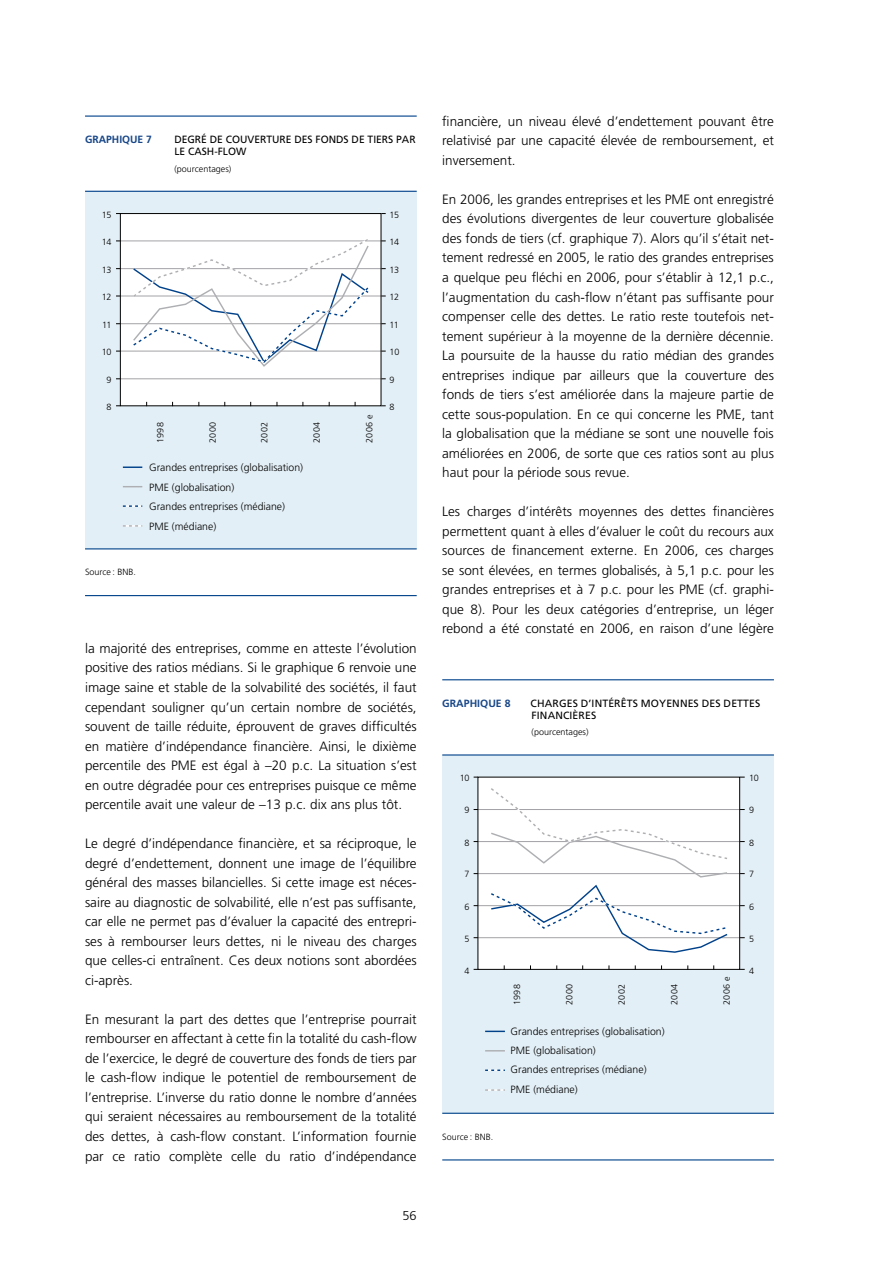
<style>
.page{position:relative;width:893px;height:1263px;background:#fff}
.page>*{position:absolute;margin:0;border:0;box-sizing:border-box;transform-origin:0 0}
.t1{font:300 13.5px/19.5px "Frutiger LT";color:#000;text-align:justify}
.t2{font:300 12.75px "Frutiger LT";color:#000}
.t3{font:300 10.5px/19.5px "Frutiger LT";color:#000}
.t4{font:10.5px/12px "Frutiger LT";letter-spacing:.01em;color:#000}
.t5{font:700 10.5px "Frutiger LT";color:#184788}
.t6{font:300 9px "Frutiger LT";color:#000}
</style>
<div class="page">
<div style="left:85px;top:191px;width:332px;height:358px;background:#e3eff6"></div>
<div style="left:120px;top:214px;width:261px;height:192px;background:#fff"></div>
<hr style="left:120px;top:241px;width:261px;height:1px;background:#a3a3a7">
<hr style="left:120px;top:268px;width:261px;height:1px;background:#a3a3a7">
<hr style="left:120px;top:296px;width:261px;height:1px;background:#a3a3a7">
<hr style="left:120px;top:323px;width:261px;height:1px;background:#a3a3a7">
<hr style="left:120px;top:351px;width:261px;height:1px;background:#a3a3a7">
<hr style="left:120px;top:378px;width:261px;height:1px;background:#a3a3a7">
<svg style="left:132px;top:239px;width:238px;height:128px"></svg>
<svg style="left:123px;top:466px;width:19px;height:2px"></svg>
<svg style="left:123px;top:486px;width:19px;height:1px"></svg>
<svg style="left:123px;top:505px;width:19px;height:2px"></svg>
<svg style="left:123px;top:525px;width:19px;height:2px"></svg>
<div style="left:120px;top:213px;width:261px;height:193px;border:1px solid #000"></div>
<hr style="left:85px;top:191px;width:332px;height:1px;background:#00418a">
<hr style="left:85px;top:116px;width:332px;height:1px;background:#00418a">
<hr style="left:85px;top:548px;width:332px;height:1px;background:#00418a">
<hr style="left:85px;top:595px;width:332px;height:1px;background:#00418a">
<div style="left:442px;top:755px;width:332px;height:359px;background:#e3eff6"></div>
<div style="left:478px;top:777px;width:262px;height:192px;background:#fff"></div>
<hr style="left:478px;top:809px;width:262px;height:1px;background:#a3a3a7">
<hr style="left:478px;top:841px;width:262px;height:1px;background:#a3a3a7">
<hr style="left:478px;top:873px;width:262px;height:1px;background:#a3a3a7">
<hr style="left:478px;top:905px;width:262px;height:1px;background:#a3a3a7">
<hr style="left:478px;top:937px;width:262px;height:1px;background:#a3a3a7">
<svg style="left:489px;top:788px;width:240px;height:165px"></svg>
<svg style="left:485px;top:1031px;width:20px;height:1px"></svg>
<svg style="left:485px;top:1050px;width:20px;height:1px"></svg>
<svg style="left:485px;top:1069px;width:20px;height:2px"></svg>
<svg style="left:485px;top:1089px;width:20px;height:2px"></svg>
<div style="left:478px;top:777px;width:262px;height:193px;border:1px solid #000"></div>
<hr style="left:442px;top:754px;width:332px;height:1px;background:#00418a">
<hr style="left:442px;top:679px;width:332px;height:1px;background:#00418a">
<hr style="left:442px;top:1113px;width:332px;height:1px;background:#00418a">
<hr style="left:442px;top:1159px;width:332px;height:1px;background:#00418a">
<p class="t5" style="left:85px;top:133px;width:68px">GRAPHIQUE 7</p>
<p class="t4" style="left:174px;top:134px;width:243px">DEGRÉ DE COUVERTURE DES FONDS DE TIERS PAR<br>LE CASH-FLOW</p>
<p class="t6" style="left:174px;top:163px;width:59px">(pourcentages)</p>
<p class="t6" style="left:102px;top:209px;width:11px">15</p>
<p class="t6" style="left:390px;top:209px;width:11px">15</p>
<p class="t6" style="left:102px;top:237px;width:11px">14</p>
<p class="t6" style="left:390px;top:237px;width:11px">14</p>
<p class="t6" style="left:102px;top:264px;width:11px">13</p>
<p class="t6" style="left:390px;top:264px;width:11px">13</p>
<p class="t6" style="left:102px;top:292px;width:11px">12</p>
<p class="t6" style="left:390px;top:292px;width:11px">12</p>
<p class="t6" style="left:102px;top:319px;width:11px">11</p>
<p class="t6" style="left:390px;top:319px;width:11px">11</p>
<p class="t6" style="left:102px;top:347px;width:11px">10</p>
<p class="t6" style="left:390px;top:347px;width:11px">10</p>
<p class="t6" style="left:107px;top:375px;width:7px">9</p>
<p class="t6" style="left:390px;top:375px;width:7px">9</p>
<p class="t6" style="left:107px;top:402px;width:7px">8</p>
<p class="t6" style="left:390px;top:402px;width:7px">8</p>
<p class="t6" style="left:155px;top:443px;width:22px;rotate:-90deg">1998</p>
<p class="t6" style="left:208px;top:443px;width:22px;rotate:-90deg">2000</p>
<p class="t6" style="left:259px;top:443px;width:22px;rotate:-90deg">2002</p>
<p class="t6" style="left:312px;top:443px;width:22px;rotate:-90deg">2004</p>
<p class="t6" style="left:364px;top:443px;width:29px;rotate:-90deg">2006 e</p>
<p class="t3" style="left:149px;top:458px;width:156px">Grandes entreprises (globalisation)<br>PME (globalisation)<br>Grandes entreprises (médiane)<br>PME (médiane)</p>
<p class="t6" style="left:85px;top:567px;width:53px">Source : BNB.</p>
<p class="t1" style="left:85px;top:639px;width:333px">la majorité des entreprises, comme en atteste l’évolution positive des ratios médians. Si le graphique 6 renvoie une image saine et stable de la solvabilité des sociétés, il faut cependant souligner qu’un certain nombre de sociétés, souvent de taille réduite, éprouvent de graves difficultés en matière d’indépendance financière. Ainsi, le dixième percentile des PME est égal à –20 p.c. La situation s’est en outre dégradée pour ces entreprises puisque ce même percentile avait une valeur de –13 p.c. dix ans plus tôt.</p>
<p class="t1" style="left:85px;top:834px;width:333px">Le degré d’indépendance financière, et sa réciproque, le degré d’endettement, donnent une image de l’équilibre général des masses bilancielles. Si cette image est néces&shy;saire au diagnostic de solvabilité, elle n’est pas suffisante, car elle ne permet pas d’évaluer la capacité des entrepri&shy;ses à rembourser leurs dettes, ni le niveau des charges que celles-ci entraînent. Ces deux notions sont abordées ci-après.</p>
<p class="t1" style="left:85px;top:1010px;width:333px">En mesurant la part des dettes que l’entreprise pourrait rembourser en affectant à cette fin la totalité du cash-flow de l’exercice, le degré de couverture des fonds de tiers par le cash‑flow indique le potentiel de remboursement de l’entreprise. L’inverse du ratio donne le nombre d’années qui seraient nécessaires au remboursement de la totalité des dettes, à cash-flow constant. L’information fournie par ce ratio complète celle du ratio d’indépendance</p>
<p class="t2" style="left:402px;top:1209px;width:16px">56</p>
<p class="t1" style="left:442px;top:112px;width:333px">financière, un niveau élevé d’endettement pouvant être relativisé par une capacité élevée de remboursement, et inversement.</p>
<p class="t1" style="left:442px;top:190px;width:333px">En 2006, les grandes entreprises et les PME ont enregistré des évolutions divergentes de leur couverture globalisée des fonds de tiers (cf. graphique 7). Alors qu’il s’était net&shy;tement redressé en 2005, le ratio des grandes entreprises a quelque peu fléchi en 2006, pour s’établir à 12,1 p.c., l’augmentation du cash-flow n’étant pas suffisante pour compenser celle des dettes. Le ratio reste toutefois net&shy;tement supérieur à la moyenne de la dernière décennie.<br>La poursuite de la hausse du ratio médian des grandes entreprises indique par ailleurs que la couverture des fonds de tiers s’est améliorée dans la majeure partie de cette sous-population. En ce qui concerne les PME, tant la globalisation que la médiane se sont une nouvelle fois améliorées en 2006, de sorte que ces ratios sont au plus haut pour la période sous revue.</p>
<p class="t1" style="left:442px;top:502px;width:333px">Les charges d’intérêts moyennes des dettes financières permettent quant à elles d’évaluer le coût du recours aux sources de financement externe. En 2006, ces charges se sont élevées, en termes globalisés, à 5,1 p.c. pour les grandes entreprises et à 7 p.c. pour les PME (cf. graphi&shy;que 8). Pour les deux catégories d’entreprise, un léger rebond a été constaté en 2006, en raison d’une légère</p>
<p class="t5" style="left:442px;top:697px;width:70px">GRAPHIQUE 8</p>
<p class="t4" style="left:531px;top:697px;width:231px">CHARGES D’INTÉRÊTS MOYENNES DES DETTES<br>FINANCIÈRES</p>
<p class="t6" style="left:532px;top:727px;width:59px">(pourcentages)</p>
<p class="t6" style="left:460px;top:773px;width:11px">10</p>
<p class="t6" style="left:749px;top:773px;width:11px">10</p>
<p class="t6" style="left:465px;top:805px;width:7px">9</p>
<p class="t6" style="left:749px;top:805px;width:7px">9</p>
<p class="t6" style="left:465px;top:837px;width:7px">8</p>
<p class="t6" style="left:749px;top:837px;width:7px">8</p>
<p class="t6" style="left:465px;top:869px;width:7px">7</p>
<p class="t6" style="left:749px;top:869px;width:7px">7</p>
<p class="t6" style="left:465px;top:901px;width:7px">6</p>
<p class="t6" style="left:749px;top:901px;width:7px">6</p>
<p class="t6" style="left:465px;top:933px;width:7px">5</p>
<p class="t6" style="left:749px;top:933px;width:7px">5</p>
<p class="t6" style="left:465px;top:965px;width:7px">4</p>
<p class="t6" style="left:749px;top:965px;width:7px">4</p>
<p class="t6" style="left:512px;top:1005px;width:22px;rotate:-90deg">1998</p>
<p class="t6" style="left:564px;top:1005px;width:22px;rotate:-90deg">2000</p>
<p class="t6" style="left:616px;top:1005px;width:22px;rotate:-90deg">2002</p>
<p class="t6" style="left:669px;top:1005px;width:22px;rotate:-90deg">2004</p>
<p class="t6" style="left:722px;top:1005px;width:29px;rotate:-90deg">2006 e</p>
<p class="t3" style="left:511px;top:1021px;width:156px">Grandes entreprises (globalisation)<br>PME (globalisation)<br>Grandes entreprises (médiane)<br>PME (médiane)</p>
<p class="t6" style="left:442px;top:1131px;width:53px">Source : BNB.</p>
</div>
